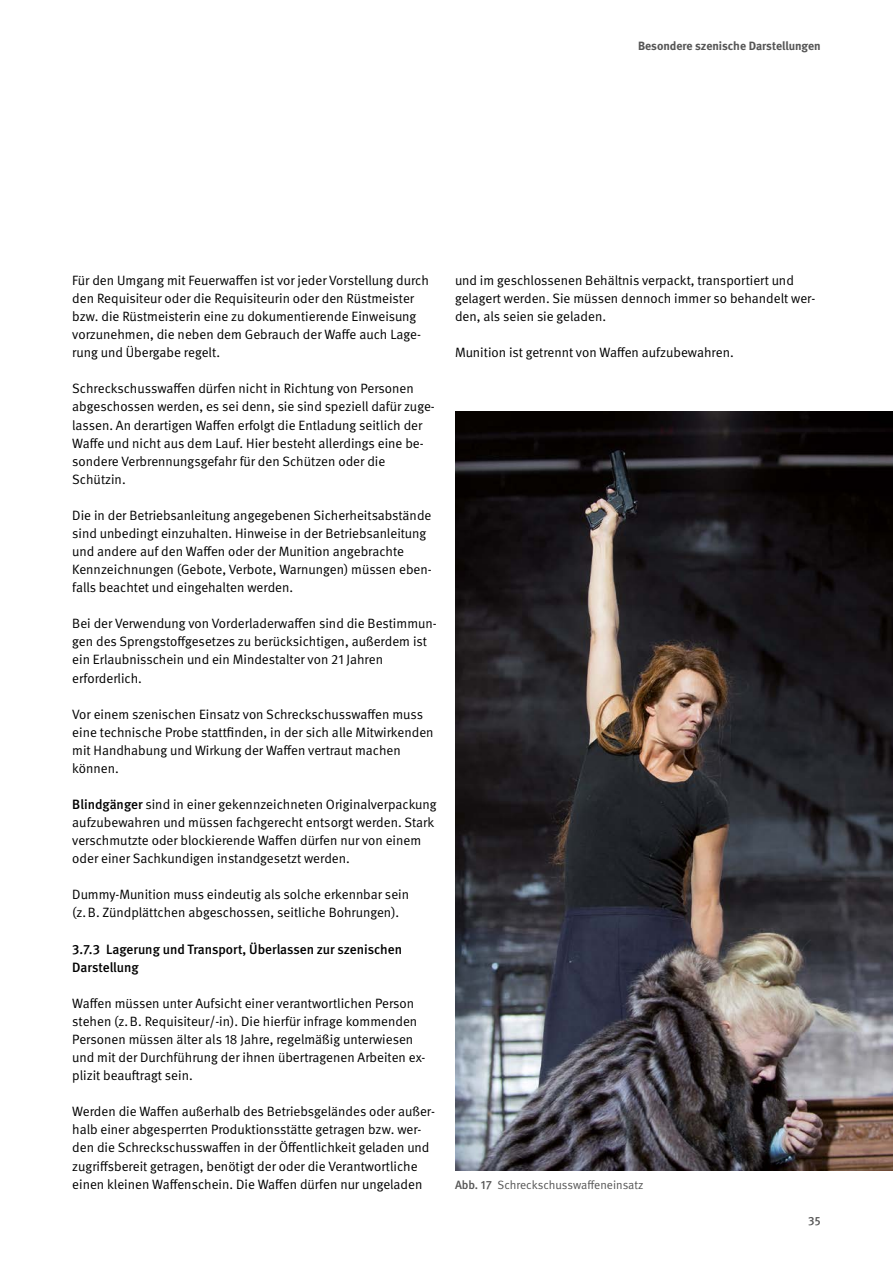
<style>
.page{position:relative;width:893px;height:1263px;background:#fff}
.page>*{position:absolute;margin:0;border:0;box-sizing:border-box;transform-origin:0 0}
.Fließtext_FT{font:13.5px/18px "DGUV Meta";color:#000}
.Fließtext_FT-2{font:500 13.5px/18px "DGUV Meta";color:#000}
.t1{font:12px "DGUV Meta";color:#565656}
.t2{font:700 12px "DGUV Meta";color:#565656}
.t3{font:500 12px "DGUV Meta";color:#565656}
.s1{font-weight:500}
</style>
<div class="page">
<img style="left:455px;top:411px;width:438px;height:759px">
<p class="t2" style="left:638px;top:39px;width:184px">Besondere szenische Darstellungen</p>
<p class="Fließtext_FT" style="left:72px;top:272px;width:358px">Für den Umgang mit Feuerwaffen ist vor jeder Vorstellung durch den Requisiteur oder die Requisiteurin oder den Rüstmeister bzw. die Rüstmeisterin eine zu dokumentierende Einweisung vorzunehmen, die neben dem Gebrauch der Waffe auch Lage&shy;rung und Übergabe regelt.</p>
<p class="Fließtext_FT" style="left:72px;top:380px;width:364px">Schreckschusswaffen dürfen nicht in Richtung von Personen abgeschossen werden, es sei denn, sie sind speziell dafür zuge&shy;lassen. An derartigen Waffen erfolgt die Entladung seitlich der Waffe und nicht aus dem Lauf. Hier besteht allerdings eine be&shy;sondere Verbrennungsgefahr für den Schützen oder die Schützin.</p>
<p class="Fließtext_FT" style="left:72px;top:506px;width:361px">Die in der Betriebsanleitung angegebenen Sicherheitsabstände sind unbedingt einzuhalten. Hinweise in der Betriebsanleitung und andere auf den Waffen oder der Munition angebrachte Kennzeichnungen (Gebote, Verbote, Warnungen) müssen eben&shy;falls beachtet und eingehalten werden.</p>
<p class="Fließtext_FT" style="left:72px;top:615px;width:366px">Bei der Verwendung von Vorderladerwaffen sind die Bestimmun&shy;gen des Sprengstoffgesetzes zu berücksichtigen, außerdem ist ein Erlaubnisschein und ein Mindestalter von 21 Jahren erforderlich.</p>
<p class="Fließtext_FT" style="left:72px;top:705px;width:363px">Vor einem szenischen Einsatz von Schreckschusswaffen muss eine technische Probe stattfinden, in der sich alle Mitwirkenden mit Handhabung und Wirkung der Waffen vertraut machen können.</p>
<p class="Fließtext_FT" style="left:72px;top:796px;width:366px"><span class="s1">Blindgänger</span> sind in einer gekennzeichneten Originalverpackung aufzubewahren und müssen fachgerecht entsorgt werden. Stark verschmutzte oder blockierende Waffen dürfen nur von einem oder einer Sachkundigen instandgesetzt werden.</p>
<p class="Fließtext_FT" style="left:72px;top:886px;width:338px">Dummy-Munition muss eindeutig als solche erkennbar sein (z.B. Zündplättchen abgeschossen, seitliche Bohrungen).</p>
<p class="Fließtext_FT-2" style="left:72px;top:940px;width:331px">3.7.3 Lagerung und Transport, Überlassen zur szenischen<br>Darstellung</p>
<p class="Fließtext_FT" style="left:72px;top:994px;width:355px">Waffen müssen unter Aufsicht einer verantwortlichen Person stehen (z.B. Requisiteur/-in). Die hierfür infrage kommenden Personen müssen älter als 18 Jahre, regelmäßig unterwiesen und mit der Durchführung der ihnen übertragenen Arbeiten ex&shy;plizit beauftragt sein.</p>
<p class="Fließtext_FT" style="left:72px;top:1103px;width:364px">Werden die Waffen außerhalb des Betriebsgeländes oder außer&shy;halb einer abgesperrten Produktionsstätte getragen bzw. wer&shy;den die Schreckschusswaffen in der Öffentlichkeit geladen und zugriffsbereit getragen, benötigt der oder die Verantwortliche einen kleinen Waffenschein. Die Waffen dürfen nur ungeladen</p>
<p class="Fließtext_FT" style="left:455px;top:272px;width:362px">und im geschlossenen Behältnis verpackt, transportiert und gelagert werden. Sie müssen dennoch immer so behandelt wer&shy;den, als seien sie geladen.</p>
<p class="Fließtext_FT" style="left:455px;top:344px;width:280px">Munition ist getrennt von Waffen aufzubewahren.</p>
<p class="t1" style="left:455px;top:1177px;width:190px"><span class="s1">Abb. 17</span> Schreckschusswaffeneinsatz</p>
<p class="t3" style="left:808px;top:1213px;width:14px">35</p>
</div>
